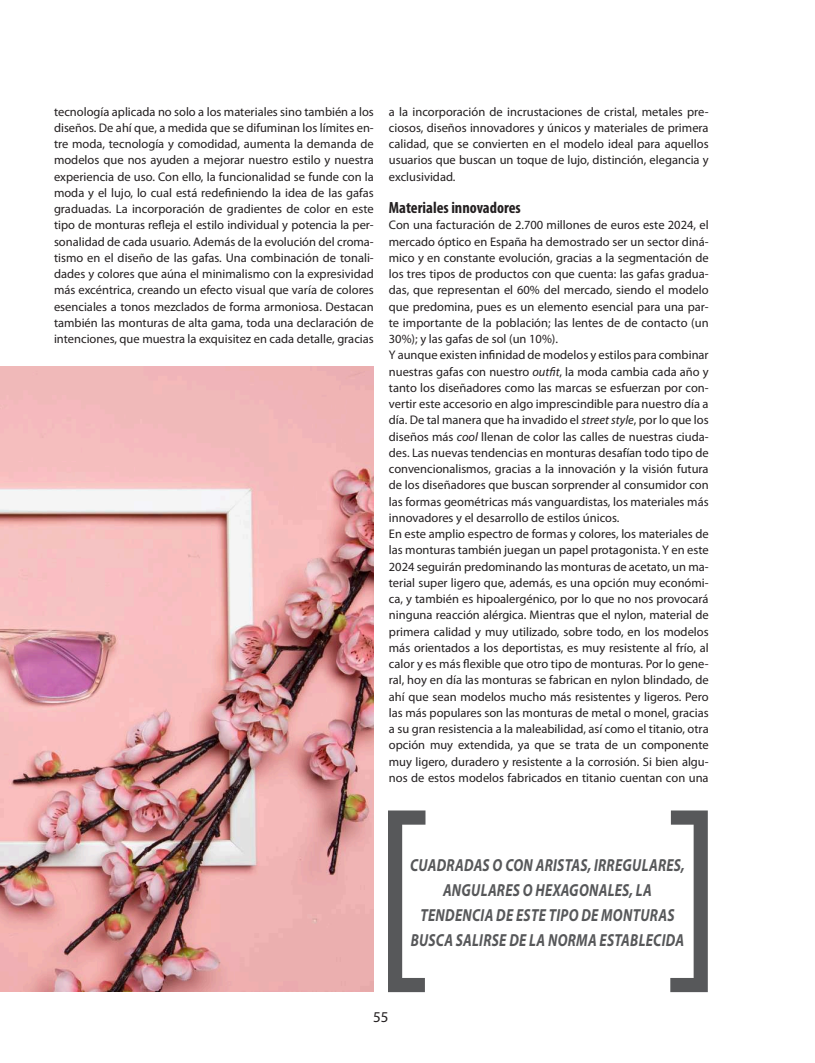
<style>
.page{position:relative;width:815px;height:1063px;background:#fff}
.page>*{position:absolute;margin:0;border:0;box-sizing:border-box;transform-origin:0 0}
.t1{font:italic 700 17.5px/25px "Myriad Pro";letter-spacing:.02em;color:#57585a;text-align:center;scale:.8 1}
.t2{font:700 condensed 16.25px "Myriad Pro";color:#231f20}
.t3{font:15px "Myriad Pro";color:#231f20}
.t4{font:12.5px/16.2px "Myriad Pro";color:#231f20;text-align:justify}
.s1{font-style:italic}
</style>
<div class="page">
<svg style="left:388px;top:810px;width:37px;height:182px"></svg>
<svg style="left:670px;top:810px;width:38px;height:182px"></svg>
<img style="left:0;top:367px;width:374px;height:625px">
<p class="t4" style="left:54px;top:103px;width:321px">tecnología aplicada no solo a los materiales sino también a los diseños. De ahí que, a medida que se difuminan los límites en&shy;tre moda, tecnología y comodidad, aumenta la demanda de modelos que nos ayuden a mejorar nuestro estilo y nuestra experiencia de uso. Con ello, la funcionalidad se funde con la moda y el lujo, lo cual está redefiniendo la idea de las gafas graduadas. La incorporación de gradientes de color en este tipo de monturas refleja el estilo individual y potencia la per&shy;sonalidad de cada usuario. Además de la evolución del croma&shy;tismo en el diseño de las gafas. Una combinación de tonali&shy;dades y colores que aúna el minimalismo con la expresividad más excéntrica, creando un efecto visual que varía de colores esenciales a tonos mezclados de forma armoniosa. Destacan también las monturas de alta gama, toda una declaración de intenciones, que muestra la exquisitez en cada detalle, gracias</p>
<p class="t4" style="left:389px;top:103px;width:321px">a la incorporación de incrustaciones de cristal, metales pre&shy;ciosos, diseños innovadores y únicos y materiales de primera calidad, que se convierten en el modelo ideal para aquellos usuarios que buscan un toque de lujo, distinción, elegancia y exclusividad.</p>
<h2 class="t2" style="left:389px;top:198px;width:133px">Materiales innovadores</h2>
<p class="t4" style="left:389px;top:217px;width:321px;text-align:left">Con una facturación de 2.700 millones de euros este 2024, el mercado óptico en España ha demostrado ser un sector diná&shy;mico y en constante evolución, gracias a la segmentación de los tres tipos de productos con que cuenta: las gafas gradua&shy;das, que representan el 60% del mercado, siendo el modelo que predomina, pues es un elemento esencial para una par&shy;te importante de la población; las lentes de de contacto (un 30%); y las gafas de sol (un 10%).<br>Y aunque existen infinidad de modelos y estilos para combinar nuestras gafas con nuestro <span class="s1">outfit</span>, la moda cambia cada año y tanto los diseñadores como las marcas se esfuerzan por con&shy;vertir este accesorio en algo imprescindible para nuestro día a día. De tal manera que ha invadido el <span class="s1">street style</span>, por lo que los diseños más <span class="s1">cool</span> llenan de color las calles de nuestras ciuda&shy;des. Las nuevas tendencias en monturas desafían todo tipo de convencionalismos, gracias a la innovación y la visión futura de los diseñadores que buscan sorprender al consumidor con las formas geométricas más vanguardistas, los materiales más innovadores y el desarrollo de estilos únicos.<br>En este amplio espectro de formas y colores, los materiales de las monturas también juegan un papel protagonista. Y en este 2024 seguirán predominando las monturas de acetato, un ma&shy;terial super ligero que, además, es una opción muy económi&shy;ca, y también es hipoalergénico, por lo que no nos provocará ninguna reacción alérgica. Mientras que el nylon, material de primera calidad y muy utilizado, sobre todo, en los modelos más orientados a los deportistas, es muy resistente al frío, al calor y es más flexible que otro tipo de monturas. Por lo gene&shy;ral, hoy en día las monturas se fabrican en nylon blindado, de ahí que sean modelos mucho más resistentes y ligeros. Pero las más populares son las monturas de metal o monel, gracias a su gran resistencia a la maleabilidad, así como el titanio, otra opción muy extendida, ya que se trata de un componente muy ligero, duradero y resistente a la corrosión. Si bien algu&shy;nos de estos modelos fabricados en titanio cuentan con una</p>
<h1 class="t1" style="left:410px;top:852px;width:345px">CUADRADAS O CON ARISTAS, IRREGULARES, ANGULARES O HEXAGONALES, LA TENDENCIA DE ESTE TIPO DE MONTURAS BUSCA SALIRSE DE LA NORMA ESTABLECIDA</h1>
<p class="t3" style="left:373px;top:1008px;width:17px">55</p>
</div>
